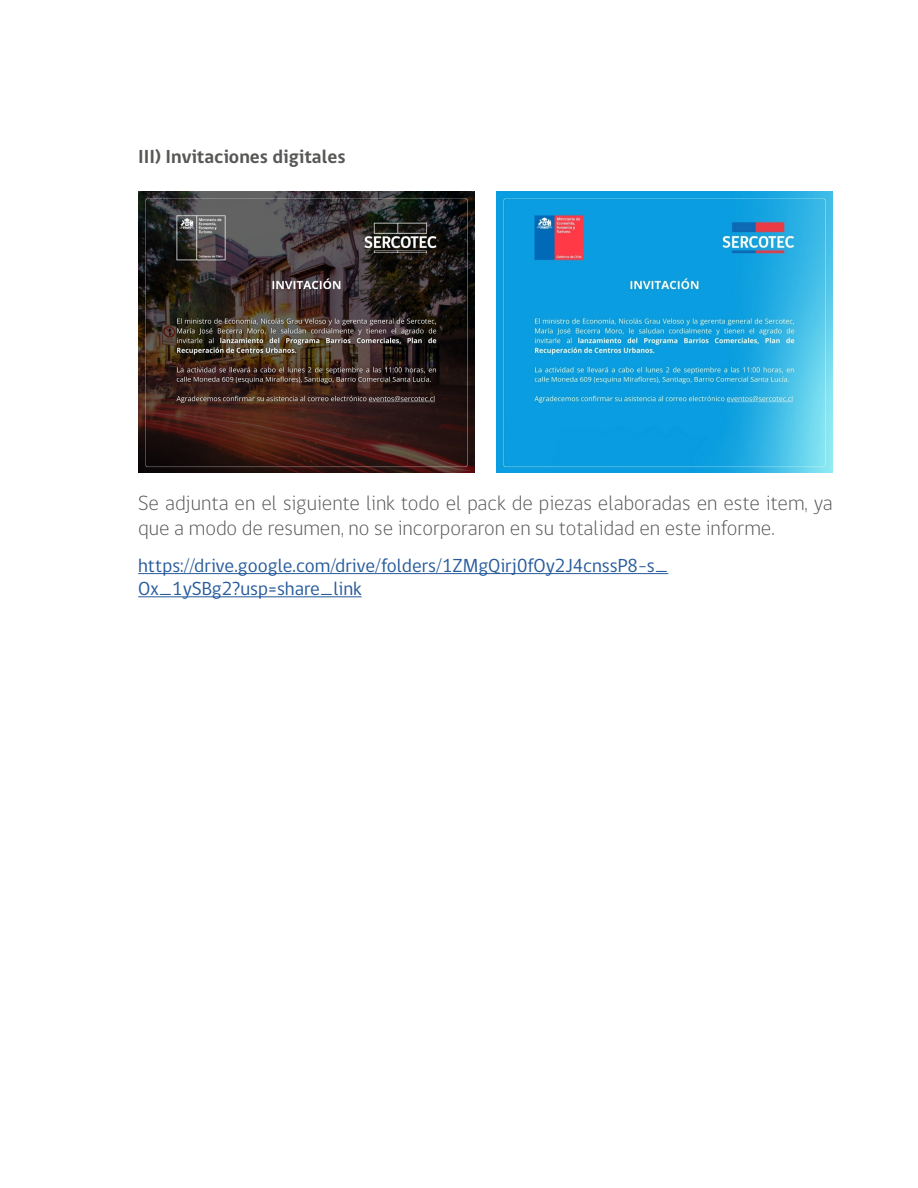
<style>
.page{position:relative;width:918px;height:1188px;background:#fff}
.page>*{position:absolute;margin:0;border:0;box-sizing:border-box;transform-origin:0 0}
.t1{font:300 21px/25.2px "gob CL";color:#575756}
.t2{font:19.35px/23.2px "gob CL";color:#275b9b}
.t3{font:700 19.35px "gob CL";color:#575756}
</style>
<div class="page">
<img style="left:138px;top:191px;width:337px;height:281px">
<img style="left:496px;top:191px;width:337px;height:281px">
<hr style="left:138px;top:573px;width:530px;height:1px;background:#275b9b">
<hr style="left:138px;top:596px;width:224px;height:1px;background:#275b9b">
<p class="t3" style="left:138px;top:144px;width:209px">III) Invitaciones digitales</p>
<p class="t1" style="left:138px;top:491px;width:696px">Se adjunta en el siguiente link todo el pack de piezas elaboradas en este item, ya que a modo de resumen, no se incorporaron en su totalidad en este informe.</p>
<p class="t2" style="left:138px;top:554px;width:532px">https://drive.google.com/drive/folders/1ZMgQirj0fOy2J4cnssP8-s_<br>Ox_1ySBg2?usp=share_link</p>
</div>
